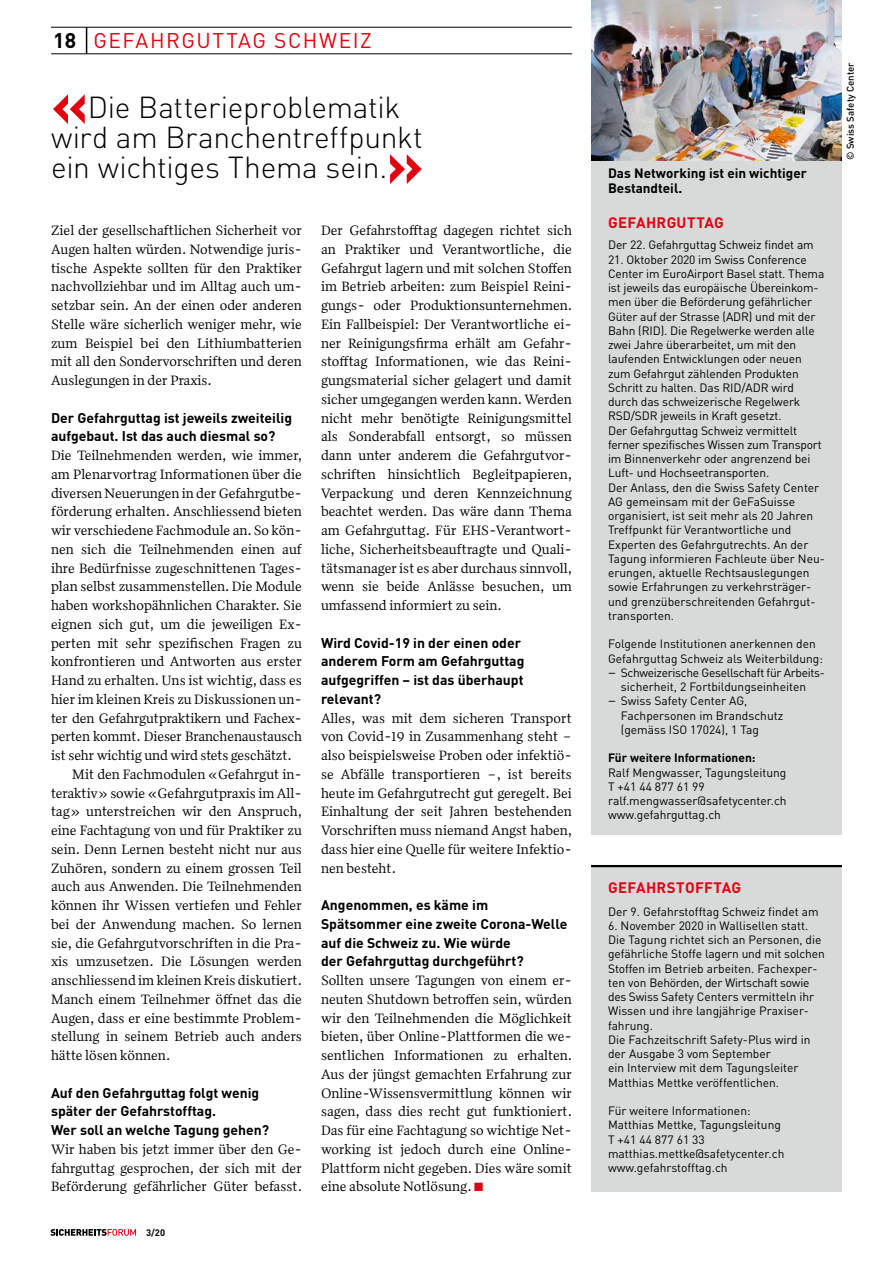
<style>
.page{position:relative;width:893px;height:1263px;background:#fff}
.page>*{position:absolute;margin:0;border:0;box-sizing:border-box;transform-origin:0 0}
.t1{font:300 30px/30px "DIN Pro";letter-spacing:-.01em;color:#000}
.t2{font:21px "DIN Pro";letter-spacing:.065em;color:#e10110}
.t3{font:700 21px "DIN Pro";color:#000}
.t4{font:700 15px "DIN Pro";letter-spacing:.015em;color:#e10110}
.t5{font:13.95px/18.8px "Quiosco One LF";color:#000;text-align:justify}
.t6{font:700 13.95px/18.8px "DIN Pro";color:#000}
.t7{font:700 13.5px/15px "DIN Pro";color:#000}
.t8{font:12px/14.2px "DIN Pro";color:#000}
.t9{font:12px "DIN Pro";letter-spacing:-.025em;color:#000}
.t10{font:700 12px "DIN Pro";color:#000}
.t11{font:500 9.75px "DIN Pro";color:#000}
.t12{font:700 9.3px "DIN Pro";color:#000}
.s1{font-weight:700;font-size:60px;color:#e10110}
.s2{color:#e10110}
.s3{font-family:"Quiosco One LF"}
</style>
<div class="page">
<svg style="left:86px;top:28px;width:1px;height:26px"></svg>
<svg style="left:50px;top:1229px;width:86px;height:7px"></svg>
<hr style="left:51px;top:27px;width:521px;height:1px;background:#000">
<hr style="left:51px;top:54px;width:521px;height:1px;background:#000">
<div style="left:591px;top:27px;width:251px;height:808px;background:#d8dada"></div>
<img style="left:591px;top:0;width:251px;height:160px">
<div style="left:591px;top:865px;width:251px;height:326px;background:#d8dada"></div>
<hr style="left:591px;top:865px;width:251px;height:2px;background:#000">
<h2 class="t3" style="left:53px;top:23px;width:25px">18</h2>
<h2 class="t2" style="left:94px;top:24px;width:280px">GEFAHRGUTTAG SCHWEIZ</h2>
<h1 class="t1" style="left:51px;top:90px;width:374px"><span class="s1">«</span>Die Batterieproblematik wird am Branchentreffpunkt ein wichtiges Thema sein.<span class="s1">»</span></h1>
<p class="t5" style="left:51px;top:221px;width:252px">Ziel der gesellschaftlichen Sicherheit vor Augen halten würden. Notwendige juris&shy;tische Aspekte sollten für den Praktiker nachvollziehbar und im Alltag auch um&shy;setzbar sein. An der einen oder anderen Stelle wäre sicherlich weniger mehr, wie zum Beispiel bei den Lithiumbatterien mit all den Sondervorschriften und deren Auslegungen in der Praxis.</p>
<p class="t6" style="left:51px;top:406px;width:243px">Der Gefahrguttag ist jeweils zweiteilig aufgebaut. Ist das auch diesmal so?</p>
<p class="t5" style="left:51px;top:446px;width:253px">Die Teilnehmenden werden, wie immer,</p>
<p class="t5" style="left:51px;top:464px;width:252px">am Plenarvortrag Informationen über die</p>
<p class="t5" style="left:51px;top:483px;width:252px">diversen Neuerungen in der Gefahrgutbe-</p>
<p class="t5" style="left:51px;top:502px;width:252px">förderung erhalten. Anschliessend bieten</p>
<p class="t5" style="left:51px;top:521px;width:252px">wir verschiedene Fachmodule an. So kön-</p>
<p class="t5" style="left:51px;top:539px;width:252px">nen sich die Teilnehmenden einen auf</p>
<p class="t5" style="left:51px;top:558px;width:252px">ihre Bedürfnisse zugeschnittenen Tages-</p>
<p class="t5" style="left:51px;top:577px;width:252px">plan selbst zusammenstellen. Die Module</p>
<p class="t5" style="left:51px;top:596px;width:252px">haben workshopähnlichen Charakter. Sie</p>
<p class="t5" style="left:51px;top:614px;width:252px">eignen sich gut, um die jeweiligen Ex-</p>
<p class="t5" style="left:51px;top:633px;width:252px">perten mit sehr spezifischen Fragen zu</p>
<p class="t5" style="left:51px;top:652px;width:252px">konfrontieren und Antworten aus erster</p>
<p class="t5" style="left:51px;top:671px;width:252px">Hand zu erhalten. Uns ist wichtig, dass es</p>
<p class="t5" style="left:51px;top:689px;width:252px">hier im kleinen Kreis zu Diskussionen un-</p>
<p class="t5" style="left:51px;top:708px;width:252px">ter den Gefahrgutpraktikern und Fachex-</p>
<p class="t5" style="left:51px;top:727px;width:252px">perten kommt. Dieser Branchenaustausch</p>
<p class="t5" style="left:51px;top:746px;width:242px">ist sehr wichtig und wird stets geschätzt.</p>
<p class="t5" style="left:72px;top:764px;width:231px">Mit den Fachmodulen «Gefahrgut in-</p>
<p class="t5" style="left:51px;top:783px;width:252px">teraktiv» sowie «Gefahrgutpraxis im All-</p>
<p class="t5" style="left:51px;top:802px;width:253px">tag» unterstreichen wir den Anspruch,</p>
<p class="t5" style="left:51px;top:821px;width:252px">eine Fachtagung von und für Praktiker zu</p>
<p class="t5" style="left:51px;top:839px;width:252px">sein. Denn Lernen besteht nicht nur aus</p>
<p class="t5" style="left:51px;top:858px;width:252px">Zuhören, sondern zu einem grossen Teil</p>
<p class="t5" style="left:51px;top:877px;width:252px">auch aus Anwenden. Die Teilnehmenden</p>
<p class="t5" style="left:51px;top:896px;width:252px">können ihr Wissen vertiefen und Fehler</p>
<p class="t5" style="left:51px;top:914px;width:252px">bei der Anwendung machen. So lernen</p>
<p class="t5" style="left:51px;top:933px;width:252px">sie, die Gefahrgutvorschriften in die Pra-</p>
<p class="t5" style="left:51px;top:952px;width:252px">xis umzusetzen. Die Lösungen werden</p>
<p class="t5" style="left:51px;top:971px;width:253px">anschliessend im kleinen Kreis diskutiert.</p>
<p class="t5" style="left:51px;top:989px;width:252px">Manch einem Teilnehmer öffnet das die</p>
<p class="t5" style="left:51px;top:1008px;width:252px">Augen, dass er eine bestimmte Problem-</p>
<p class="t5" style="left:51px;top:1027px;width:252px">stellung in seinem Betrieb auch anders</p>
<p class="t5" style="left:51px;top:1046px;width:121px">hätte lösen können.</p>
<p class="t6" style="left:51px;top:1081px;width:220px">Auf den Gefahrguttag folgt wenig später der Gefahrstofftag.<br>Wer soll an welche Tagung gehen?</p>
<p class="t5" style="left:51px;top:1139px;width:253px">Wir haben bis jetzt immer über den Ge&shy;fahrguttag gesprochen, der sich mit der Beförderung gefährlicher Güter befasst.</p>
<p class="t12" style="left:146px;top:1225px;width:20px">3/20</p>
<p class="t5" style="left:321px;top:221px;width:253px">Der Gefahrstofftag dagegen richtet sich an Praktiker und Verantwortliche, die Gefahrgut lagern und mit solchen Stoffen im Betrieb arbeiten: zum Beispiel Reini&shy;gungs- oder Produktionsunternehmen.<br>Ein Fallbeispiel: Der Verantwortliche ei&shy;ner Reinigungsfirma erhält am Gefahr&shy;stofftag Informationen, wie das Reini&shy;gungsmaterial sicher gelagert und damit sicher umgegangen werden kann. Werden nicht mehr benötigte Reinigungsmittel als Sonderabfall entsorgt, so müssen dann unter anderem die Gefahrgutvor&shy;schriften hinsichtlich Begleitpapieren, Verpackung und deren Kennzeichnung beachtet werden. Das wäre dann Thema am Gefahrguttag. Für EHS-Verantwort&shy;liche, Sicherheitsbeauftragte und Quali&shy;tätsmanager ist es aber durchaus sinnvoll, wenn sie beide Anlässe besuchen, um umfassend informiert zu sein.</p>
<p class="t6" style="left:321px;top:631px;width:205px">Wird Covid-19 in der einen oder anderem Form am Gefahrguttag aufgegriffen – ist das überhaupt relevant?</p>
<p class="t5" style="left:321px;top:708px;width:253px">Alles, was mit dem sicheren Transport von Covid- 19 in Zusammenhang steht – also beispielsweise Proben oder infektiö&shy;se Abfälle transportieren –, ist bereits heute im Gefahrgutrecht gut geregelt. Bei Einhaltung der seit Jahren bestehenden Vorschriften muss niemand Angst haben, dass hier eine Quelle für weitere Infektio&shy;nen besteht.</p>
<p class="t6" style="left:321px;top:894px;width:248px">Angenommen, es käme im<br>Spätsommer eine zweite Corona-Welle auf die Schweiz zu. Wie würde<br>der Gefahrguttag durchgeführt?</p>
<p class="t5" style="left:321px;top:971px;width:253px;text-align:left">Sollten unsere Tagungen von einem er&shy;neuten Shutdown betroffen sein, würden wir den Teilnehmenden die Möglichkeit bieten, über Online- Plattformen die we&shy;sentlichen Informationen zu erhalten.<br>Aus der jüngst gemachten Erfahrung zur Online-Wissensvermittlung können wir sagen, dass dies recht gut funktioniert.<br>Das für eine Fachtagung so wichtige Net&shy;working ist jedoch durch eine Online-Plattform nicht gegeben. Dies wäre somit eine absolute Notlösung. <span class="s2">■</span></p>
<p class="t7" style="left:608px;top:164px;width:200px">Das Networking ist ein wichtiger<br>Bestandteil.</p>
<p class="t4" style="left:608px;top:210px;width:117px">GEFAHRGUTTAG</p>
<p class="t8" style="left:608px;top:237px;width:207px">Der 22. Gefahrguttag Schweiz findet am</p>
<p class="t8" style="left:608px;top:251px;width:218px">21. Oktober 2020 im Swiss Conference Center im EuroAirport Basel statt. Thema ist jeweils das europäische Übereinkom&shy;men über die Beförderung gefährlicher Güter auf der Strasse (ADR) und mit der Bahn (RID). Die Regelwerke werden alle zwei Jahre überarbeitet, um mit den laufenden Entwicklungen oder neuen zum Gefahrgut zählenden Produkten Schritt zu halten. Das RID/ADR wird durch das schweizerische Regelwerk RSD/SDR jeweils in Kraft gesetzt.<br>Der Gefahrguttag Schweiz vermittelt ferner spezifisches Wissen zum Transport im Binnenverkehr oder angrenzend bei Luft- und Hochseetransporten.<br>Der Anlass, den die Swiss Safety Center AG gemeinsam mit der GeFaSuisse organisiert, ist seit mehr als 20 Jahren Treffpunkt für Verantwortliche und Experten des Gefahrgutrechts. An der Tagung informieren Fachleute über Neu&shy;erungen, aktuelle Rechtsauslegungen sowie Erfahrungen zu verkehrsträger&shy;und grenzüberschreitenden Gefahrgut&shy;transporten.</p>
<p class="t8" style="left:608px;top:636px;width:209px">Folgende Institutionen anerkennen den</p>
<p class="t8" style="left:608px;top:650px;width:216px">Gefahrguttag Schweiz als Weiterbildung:</p>
<p class="t9" style="left:608px;top:663px;width:218px"><span class="s3">−</span> Schweizerische Gesellschaft für Arbeits-</p>
<p class="t8" style="left:621px;top:678px;width:187px">sicherheit, 2 Fortbildungseinheiten</p>
<p class="t8" style="left:608px;top:693px;width:141px"><span class="s3">−</span> Swiss Safety Center AG,</p>
<p class="t8" style="left:621px;top:707px;width:164px">Fachpersonen im Brandschutz</p>
<p class="t8" style="left:621px;top:721px;width:140px">(gemäss ISO 17024), 1 Tag</p>
<p class="t10" style="left:608px;top:748px;width:149px">Für weitere Informationen:</p>
<p class="t8" style="left:608px;top:764px;width:180px">Ralf Mengwasser, Tagungsleitung<br>T +41 44 877 61 99 ralf.mengwasser@safetycenter.ch www.gefahrguttag.ch</p>
<p class="t11" style="left:842px;top:160px;width:99px;rotate:-90deg">© Swiss Safety Center</p>
<p class="t4" style="left:608px;top:875px;width:135px">GEFAHRSTOFFTAG</p>
<p class="t8" style="left:608px;top:903px;width:212px">Der 9. Gefahrstofftag Schweiz findet am</p>
<p class="t8" style="left:608px;top:917px;width:218px">6. November 2020 in Wallisellen statt.<br>Die Tagung richtet sich an Personen, die gefährliche Stoffe lagern und mit solchen Stoffen im Betrieb arbeiten. Fachexper&shy;ten von Behörden, der Wirtschaft sowie des Swiss Safety Centers vermitteln ihr Wissen und ihre langjährige Praxiser&shy;fahrung.<br>Die Fachzeitschrift Safety-Plus wird in der Ausgabe 3 vom September<br>ein Interview mit dem Tagungsleiter Matthias Mettke veröffentlichen.</p>
<p class="t8" style="left:608px;top:1102px;width:178px">Für weitere Informationen:<br>Matthias Mettke, Tagungsleitung<br>T +41 44 877 61 33 matthias.mettke@safetycenter.ch www.gefahrstofftag.ch</p>
</div>
